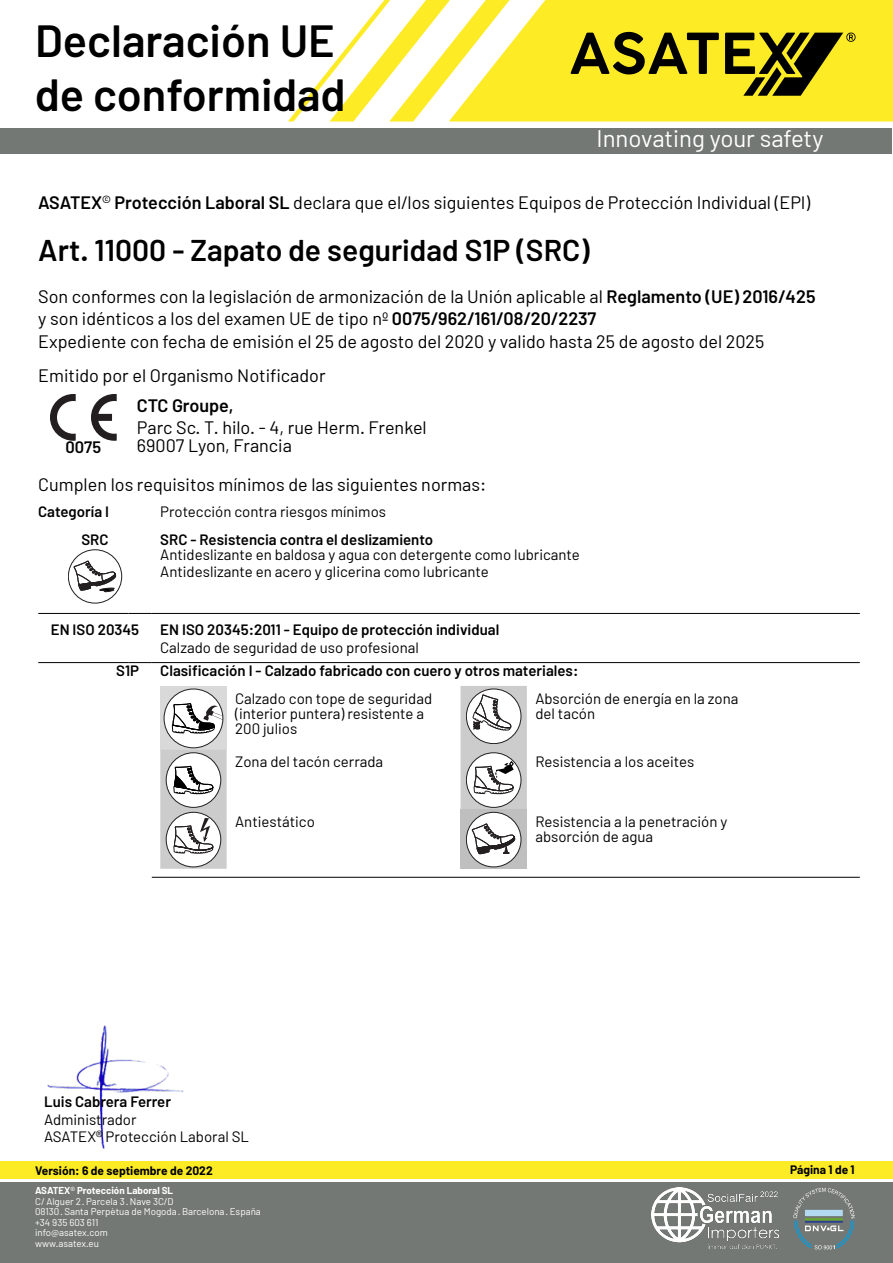
<style>
.page{position:relative;width:893px;height:1263px;background:#fff}
.page>*{position:absolute;margin:0;border:0;box-sizing:border-box;transform-origin:0 0}
.t1{font:600 45px/54px "Barlow";color:#000}
.BS20I{font:600 30px "Barlow";color:#000}
.t2{font:24px "Barlow";color:#fff}
.BR12I{font:18px/22.5px "Barlow";color:#000}
.BS12I{font:18px/18px "Barlow";color:#000}
.BS12I-2{font:600 18px "Barlow";color:#000}
.BS10C{font:600 16.5px "Barlow";color:#000}
.BR10I{font:15px/15px "Barlow";color:#000}
.BR10I-2{font:600 15px "Barlow";color:#000}
.BS10I{font:600 15px "Barlow";color:#000}
.BS10C-2{font:600 15px "Barlow";color:#000}
.t3{font:700 12px "Barlow";color:#000}
.t4{font:9.75px/10.5px "Barlow";color:#fff}
.s1{font-weight:600}
.s2{font-weight:700}
</style>
<div class="page">
<div style="left:0;top:1182px;width:893px;height:81px;background:#737875"></div>
<div style="left:0;top:1161px;width:893px;height:17px;background:#fdeb25"></div>
<div style="left:0;top:128px;width:892px;height:26px;background:#737875"></div>
<svg style="left:288px;top:0;width:605px;height:121px;fill:#fdeb25"></svg>
<svg style="left:571px;top:32px;width:285px;height:64px;background:#a39717"></svg>
<img style="left:651px;top:1187px;width:127px;height:62px">
<svg style="left:793px;top:1188px;width:62px;height:61px"></svg>
<img style="left:47px;top:1025px;width:137px;height:124px">
<hr style="left:38px;top:613px;width:90px;height:1px;background:#000">
<svg style="left:128px;top:613px;width:24px;height:1px"></svg>
<hr style="left:38px;top:662px;width:90px;height:1px;background:#000">
<svg style="left:128px;top:662px;width:24px;height:1px"></svg>
<hr style="left:152px;top:613px;width:708px;height:1px;background:#000">
<hr style="left:152px;top:662px;width:708px;height:1px;background:#000">
<hr style="left:152px;top:877px;width:708px;height:1px;background:#000">
<svg style="left:91px;top:394px;width:26px;height:47px"></svg>
<svg style="left:50px;top:394px;width:26px;height:47px"></svg>
<div style="left:68px;top:549px;width:54px;height:54px;border:1px solid #231f20;border-radius:50%"></div>
<svg style="left:73px;top:560px;width:43px;height:32px"></svg>
<svg style="left:160px;top:686px;width:367px;height:183px"></svg>
<div style="left:460px;top:809px;width:67px;height:60px;background:#bfbfbf"></div>
<div style="left:164px;top:689px;width:59px;height:59px;background:#fff;border-radius:50%"></div>
<div style="left:164px;top:689px;width:59px;height:59px;border:1px solid #231f20;border-radius:50%"></div>
<svg style="left:172px;top:701px;width:51px;height:34px"></svg>
<svg style="left:466px;top:689px;width:55px;height:55px"></svg>
<div style="left:466px;top:689px;width:55px;height:55px;border:1px solid #231f20;border-radius:50%"></div>
<svg style="left:472px;top:694px;width:42px;height:42px"></svg>
<div style="left:166px;top:753px;width:55px;height:54px;background:#fff;border-radius:50%"></div>
<div style="left:166px;top:752px;width:55px;height:55px;border:1px solid #231f20;border-radius:50%"></div>
<svg style="left:173px;top:763px;width:46px;height:40px"></svg>
<svg style="left:466px;top:753px;width:55px;height:54px"></svg>
<div style="left:466px;top:752px;width:55px;height:55px;border:1px solid #231f20;border-radius:50%"></div>
<svg style="left:474px;top:761px;width:45px;height:42px"></svg>
<svg style="left:166px;top:812px;width:55px;height:55px"></svg>
<div style="left:166px;top:812px;width:55px;height:55px;border:1px solid #231f20;border-radius:50%"></div>
<svg style="left:173px;top:818px;width:46px;height:45px"></svg>
<div style="left:466px;top:812px;width:55px;height:55px;background:#fff;border-radius:50%"></div>
<div style="left:466px;top:812px;width:55px;height:55px;border:1px solid #231f20;border-radius:50%"></div>
<svg style="left:471px;top:823px;width:45px;height:31px"></svg>
<h1 class="t1" style="left:35px;top:13px;width:312px">Declaración UE de conformidad</h1>
<h3 class="t2" style="left:596px;top:124px;width:228px">Innovating your safety</h3>
<p class="BR12I" style="left:38px;top:191px;width:774px"><span class="s1">ASATEX</span><sup>©</sup> <span class="s1">Protección Laboral SL</span> declara que el/los siguientes Equipos de Protección Individual (EPI)</p>
<p class="BS20I" style="left:38px;top:232px;width:553px">Art. 11000 - Zapato de seguridad S1P (SRC)</p>
<p class="BR12I" style="left:38px;top:285px;width:779px">Son conformes con la legislación de armonización de la Unión aplicable al <span class="s1">Reglamento (UE) 2016/425 </span>y son idénticos a los del examen UE de tipo nº <span class="s1">0075/962/161/08/20/2237<br></span>Expediente con fecha de emisión el 25 de agosto del 2020 y valido hasta 25 de agosto del 2025</p>
<p class="BR12I" style="left:38px;top:364px;width:289px">Emitido por el Organismo Notificador</p>
<p class="BS12I-2" style="left:137px;top:394px;width:98px">CTC Groupe,</p>
<p class="BS12I" style="left:137px;top:418px;width:291px">Parc Sc. T. hilo. - 4, rue Herm. Frenkel<br>69007 Lyon, Francia</p>
<p class="BR12I" style="left:38px;top:472px;width:449px">Cumplen los requisitos mínimos de las siguientes normas:</p>
<p class="BS10I" style="left:38px;top:503px;width:72px">Categoría I</p>
<p class="BR10I" style="left:160px;top:504px;width:227px">Protección contra riesgos mínimos</p>
<p class="BS10C-2" style="left:81px;top:530px;width:29px">SRC</p>
<p class="BR10I" style="left:160px;top:532px;width:421px"><span class="s1">SRC - Resistencia contra el deslizamiento<br></span>Antideslizante en baldosa y agua con detergente como lubricante</p>
<p class="BR10I" style="left:160px;top:564px;width:330px">Antideslizante en acero y glicerina como lubricante</p>
<p class="BS10C" style="left:66px;top:437px;width:37px">0075</p>
<p class="BS10C-2" style="left:51px;top:621px;width:90px">EN ISO 20345</p>
<p class="BS10I" style="left:160px;top:621px;width:340px">EN ISO 20345:2011 - Equipo de protección individual</p>
<p class="BR10I" style="left:160px;top:639px;width:260px">Calzado de seguridad de uso profesional</p>
<p class="BS10C-2" style="left:116px;top:661px;width:24px">S1P</p>
<p class="BR10I-2" style="left:160px;top:661px;width:420px">Clasificación I - Calzado fabricado con cuero y otros materiales:</p>
<p class="BR10I" style="left:235px;top:690px;width:198px">Calzado con tope de seguridad (interior puntera) resistente a<br>200 julios</p>
<p class="BR10I" style="left:535px;top:690px;width:205px">Absorción de energía en la zona del tacón</p>
<p class="BR10I" style="left:235px;top:754px;width:150px">Zona del tacón cerrada</p>
<p class="BR10I" style="left:535px;top:754px;width:160px">Resistencia a los aceites</p>
<p class="BR10I" style="left:235px;top:814px;width:81px">Antiestático</p>
<p class="BR10I" style="left:535px;top:814px;width:193px">Resistencia a la penetración y absorción de agua</p>
<p class="BR10I-2" style="left:44px;top:1093px;width:128px">Luis Cabrera Ferrer</p>
<p class="BR10I" style="left:44px;top:1110px;width:206px;line-height:17.1px">Administrador<br>ASATEX<sup>®</sup> Protección Laboral SL</p>
<p class="t3" style="left:35px;top:1163px;width:179px">Versión: 6 de septiembre de 2022</p>
<p class="t4" style="left:35px;top:1185px;width:227px"><span class="s2">ASATEX</span><sup>©</sup> <span class="s2">Protección Laboral SL<br></span>C/ Alguer 2 · Parcela 3 · Nave 3C/D<br>08130 · Santa Perpètua de Mogoda · Barcelona · España +34 935 603 611<br>info@asatex.com<br>www.asatex.eu</p>
<p class="t3" style="left:790px;top:1162px;width:66px">Página 1 de 1</p>
</div>
